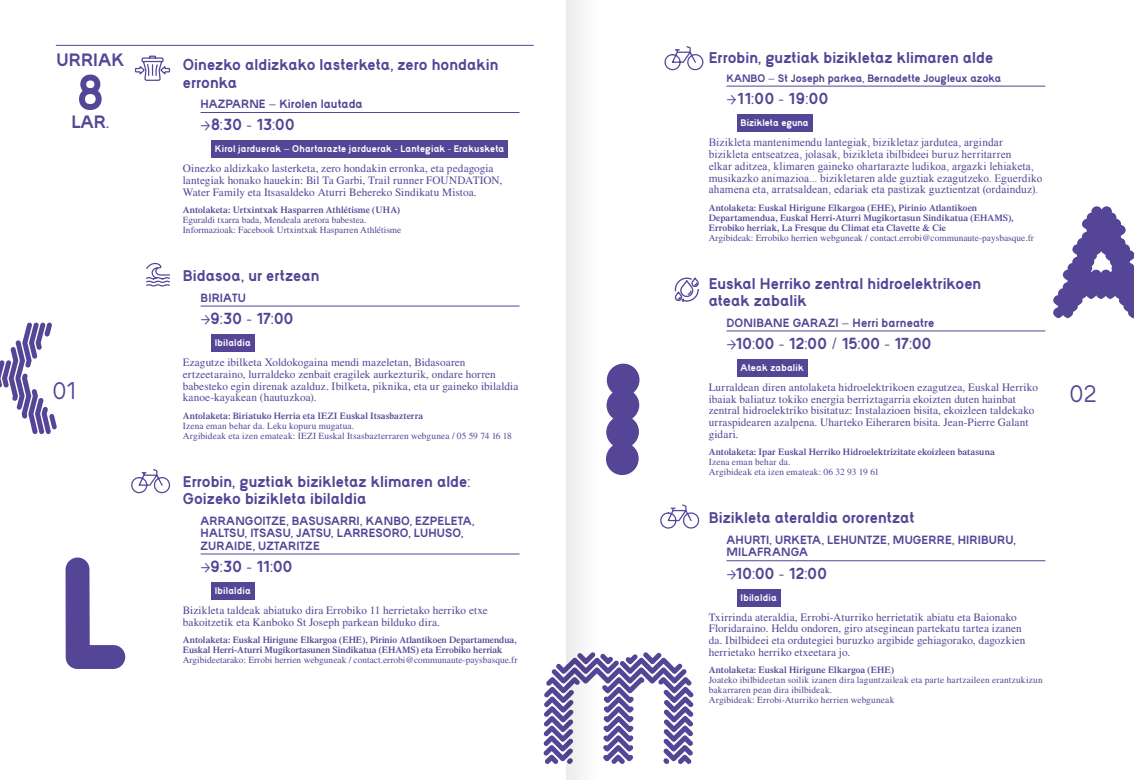
<style>
.page{position:relative;width:1134px;height:780px;background:#fff}
.page>*{position:absolute;margin:0;border:0;box-sizing:border-box;transform-origin:0 0}
.t1{font:700 50px "Cambium BO Straight";color:#554596}
.t2{font:25px "Cambium BO Straight";color:#554596}
.t3{font:700 18.75px "Cambium BO Straight";color:#554596}
.t4{font:700 16.62px "Cambium BO Straight";letter-spacing:-.02em;color:#554596}
.t5{font:700 16.25px/17.5px "Cambium BO Straight";color:#554596}
.t6{font:700 12.5px/12.5px "Cambium BO Straight";letter-spacing:.005em;color:#554596}
.t7{font:11.25px/11.9px "Times LT Std";letter-spacing:.005em;color:#554596}
.t8{font:11.25px/11.9px "Times New Roman";letter-spacing:.015em;color:#554596}
.t9{font:700 11.25px "Cambium BO Straight";color:#554596}
.t10{font:700 10px "Cambium BO Straight";letter-spacing:.015em;color:#fff}
.t11{font:9.38px/10px "Times LT Std";color:#554596}
.t12{font:600 9.38px/10px "Times LT Std";letter-spacing:.005em;color:#554596}
</style>
<div class="page">
<hr style="left:726px;top:86px;width:319px;height:1px;background:#554596">
<div style="left:737px;top:114px;width:75px;height:17px;background:#554596"></div>
<hr style="left:726px;top:331px;width:319px;height:1px;background:#554596">
<div style="left:737px;top:359px;width:70px;height:17px;background:#554596"></div>
<hr style="left:726px;top:560px;width:319px;height:1px;background:#554596">
<div style="left:737px;top:589px;width:43px;height:17px;background:#554596"></div>
<svg style="left:680px;top:46px;width:24px;height:25px"></svg>
<svg style="left:680px;top:277px;width:20px;height:25px"></svg>
<svg style="left:680px;top:504px;width:20px;height:25px"></svg>
<svg style="left:0;top:322px;width:57px;height:112px"></svg>
<svg style="left:65px;top:557px;width:61px;height:112px"></svg>
<svg style="left:543px;top:652px;width:151px;height:112px"></svg>
<svg style="left:1053px;top:206px;width:81px;height:112px"></svg>
<hr style="left:201px;top:112px;width:318px;height:1px;background:#554596">
<div style="left:211px;top:141px;width:297px;height:17px;background:#554596"></div>
<hr style="left:201px;top:306px;width:318px;height:1px;background:#554596">
<div style="left:211px;top:334px;width:43px;height:17px;background:#554596"></div>
<hr style="left:201px;top:553px;width:318px;height:1px;background:#554596">
<div style="left:211px;top:582px;width:43px;height:17px;background:#554596"></div>
<svg style="left:134px;top:55px;width:37px;height:26px"></svg>
<svg style="left:146px;top:262px;width:24px;height:25px"></svg>
<svg style="left:131px;top:469px;width:40px;height:25px"></svg>
<hr style="left:56px;top:45px;width:478px;height:1px;background:#554596">
<svg style="left:567px;top:0;width:113px;height:780px"></svg>
<h3 class="t5" style="left:709px;top:48px;width:286px">Errobin, guztiak bizikletaz klimaren alde</h3>
<p class="t9" style="left:726px;top:71px;width:276px">KANBO – St Joseph parkea, Bernadette Jougleux azoka</p>
<h3 class="t4" style="left:726px;top:88px;width:104px">&gt;11:00 - 19:00</h3>
<p class="t10" style="left:741px;top:116px;width:69px">Bizikleta eguna</p>
<p class="t8" style="left:709px;top:136px;width:335px">Bizikleta mantenimendu lantegiak, bizikletaz jardutea, argindar bizikleta entseatzea, jolasak, bizikleta ibilbideei buruz herritarren<br>elkar aditzea, klimaren gaineko ohartarazte ludikoa, argazki lehiaketa, musikazko animazioa... bizikletaren alde guztiak ezagutzeko. Eguerdiko ahamena eta, arratsaldean, edariak eta pastizak guztientzat (ordainduz).</p>
<p class="t12" style="left:709px;top:202px;width:306px">Antolaketa: Euskal Hirigune Elkargoa (EHE), Pirinio Atlantikoen<br>Departamendua, Euskal Herri-Aturri Mugikortasun Sindikatua (EHAMS),<br>Errobiko herriak, La Fresque du Climat eta Clavette &amp; Cie</p>
<p class="t11" style="left:709px;top:232px;width:327px">Argibideak: Errobiko herrien webguneak / contact.errobi@communaute-paysbasque.fr</p>
<h3 class="t5" style="left:709px;top:274px;width:274px">Euskal Herriko zentral hidroelektrikoen ateak zabalik</h3>
<p class="t6" style="left:726px;top:316px;width:210px">DONIBANE GARAZI – Herri barneatre</p>
<h3 class="t4" style="left:726px;top:333px;width:207px">&gt;10:00 - 12:00 / 15:00 - 17:00</h3>
<p class="t10" style="left:741px;top:361px;width:65px">Ateak zabalik</p>
<p class="t7" style="left:709px;top:381px;width:331px">Lurraldean diren antolaketa hidroelektrikoen ezagutzea, Euskal Herriko ibaiak baliatuz tokiko energia berriztagarria ekoizten duten hainbat zentral hidroelektriko bisitatuz: Instalazioen bisita, ekoizleen taldekako urraspidearen azalpena. Uharteko Eiheraren bisita. Jean-Pierre Galant gidari.</p>
<p class="t12" style="left:709px;top:447px;width:287px">Antolaketa: Ipar Euskal Herriko Hidroelektrizitate ekoizleen batasuna</p>
<p class="t11" style="left:709px;top:457px;width:172px">Izena eman behar da.<br>Argibideak eta izen emateak: 06 32 93 19 61</p>
<h3 class="t5" style="left:709px;top:509px;width:207px">Bizikleta ateraldia ororentzat</h3>
<p class="t6" style="left:726px;top:533px;width:291px">AHURTI, URKETA, LEHUNTZE, MUGERRE, HIRIBURU,<br>MILAFRANGA</p>
<h3 class="t4" style="left:726px;top:563px;width:102px">&gt;10:00 - 12:00</h3>
<p class="t10" style="left:741px;top:591px;width:38px">Ibilaldia</p>
<p class="t7" style="left:709px;top:610px;width:318px">Txirrinda ateraldia, Errobi-Aturriko herrietatik abiatu eta Baionako Floridaraino. Heldu ondoren, giro atseginean partekatu tartea izanen da. Ibilbideei eta ordutegiei buruzko argibide gehiagorako, dagozkien herrietako herriko etxeetara jo.</p>
<p class="t12" style="left:709px;top:664px;width:187px">Antolaketa: Euskal Hirigune Elkargoa (EHE)</p>
<p class="t11" style="left:709px;top:675px;width:335px">Joateko ibilbideetan soilik izanen dira laguntzaileak eta parte hartzaileen erantzukizun bakarraren pean dira ibilbideak.<br>Argibideak: Errobi-Aturriko herrien webguneak</p>
<h3 class="t3" style="left:57px;top:48px;width:69px">URRIAK</h3>
<h1 class="t1" style="left:76px;top:62px;width:30px">8</h1>
<h3 class="t3" style="left:71px;top:110px;width:39px">LAR.</h3>
<h3 class="t5" style="left:183px;top:56px;width:317px">Oinezko aldizkako lasterketa, zero hondakin erronka</h3>
<p class="t6" style="left:201px;top:98px;width:164px">HAZPARNE – Kirolen lautada</p>
<h3 class="t4" style="left:201px;top:115px;width:96px">&gt;8:30 - 13:00</h3>
<p class="t10" style="left:215px;top:143px;width:291px">Kirol jarduerak – Ohartarazte jarduerak - Lantegiak - Erakusketa</p>
<p class="t7" style="left:183px;top:162px;width:321px">Oinezko aldizkako lasterketa, zero hondakin erronka, eta pedagogia lantegiak honako hauekin: Bil Ta Garbi, Trail runner FOUNDATION,<br>Water Family eta Itsasaldeko Aturri Behereko Sindikatu Mistoa.</p>
<p class="t12" style="left:183px;top:205px;width:219px">Antolaketa: Urtxintxak Hasparren Athlétisme (UHA)</p>
<p class="t11" style="left:183px;top:215px;width:220px">Eguraldi txarra bada, Mendeala aretora babestea.<br>Informazioak: Facebook Urtxintxak Hasparren Athlétisme</p>
<h3 class="t5" style="left:183px;top:267px;width:138px">Bidasoa, ur ertzean</h3>
<p class="t6" style="left:201px;top:291px;width:47px">BIRIATU</p>
<h3 class="t4" style="left:201px;top:308px;width:95px">&gt;9:30 - 17:00</h3>
<p class="t10" style="left:215px;top:336px;width:38px">Ibilaldia</p>
<p class="t7" style="left:183px;top:356px;width:337px">Ezagutze ibilketa Xoldokogaina mendi mazeletan, Bidasoaren ertzeetaraino, lurraldeko zenbait eragilek aurkezturik, ondare horren babesteko egin direnak azalduz. Ibilketa, piknika, eta ur gaineko ibilaldia kanoe-kayakean (hautuzkoa).</p>
<p class="t12" style="left:183px;top:410px;width:242px">Antolaketa: Biriatuko Herria eta IEZI Euskal Itsasbazterra</p>
<p class="t11" style="left:183px;top:420px;width:330px">Izena eman behar da. Leku kopuru mugatua.<br>Argibideak eta izen emateak: IEZI Euskal Itsasbazterraren webgunea / 05 59 74 16 18</p>
<h3 class="t5" style="left:183px;top:472px;width:289px">Errobin, guztiak bizikletaz klimaren alde:<br>Goizeko bizikleta ibilaldia</h3>
<p class="t6" style="left:201px;top:514px;width:275px">ARRANGOITZE, BASUSARRI, KANBO, EZPELETA,<br>HALTSU, ITSASU, JATSU, LARRESORO, LUHUSO,<br>ZURAIDE, UZTARITZE</p>
<h3 class="t4" style="left:201px;top:556px;width:94px">&gt;9:30 - 11:00</h3>
<p class="t10" style="left:215px;top:584px;width:38px">Ibilaldia</p>
<p class="t7" style="left:183px;top:604px;width:306px">Bizikleta taldeak abiatuko dira Errobiko 11 herrietako herriko etxe bakoitzetik eta Kanboko St Joseph parkean bilduko dira.</p>
<p class="t12" style="left:183px;top:634px;width:335px">Antolaketa: Euskal Hirigune Elkargoa (EHE), Pirinio Atlantikoen Departamendua,<br>Euskal Herri-Aturri Mugikortasunen Sindikatua (EHAMS) eta Errobiko herriak</p>
<p class="t11" style="left:183px;top:654px;width:336px">Argibideetarako: Errobi herrien webguneak / contact.errobi@communaute-paysbasque.fr</p>
<h2 class="t2" style="left:52px;top:378px;width:26px">01</h2>
<h2 class="t2" style="left:1069px;top:380px;width:30px">02</h2>
</div>
